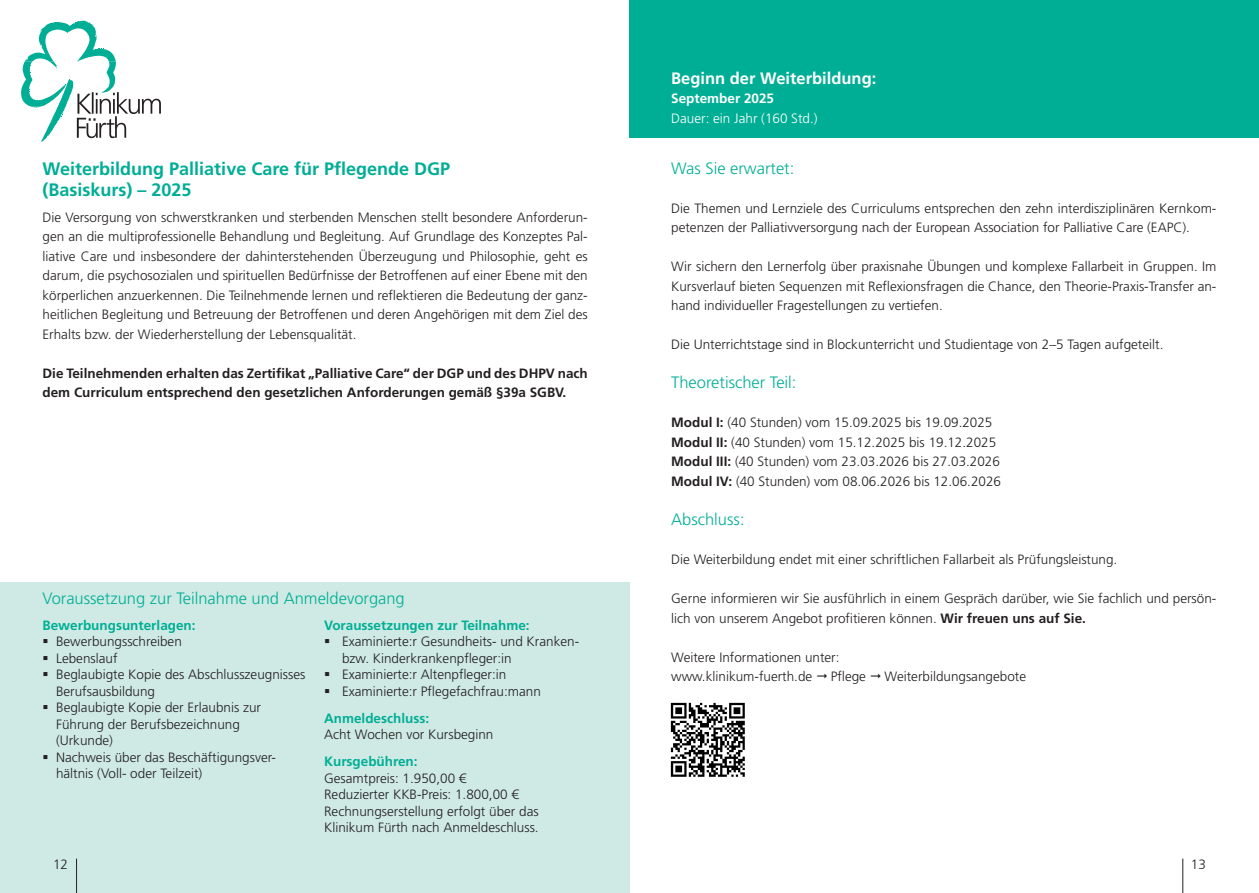
<style>
.page{position:relative;width:1259px;height:893px;background:#fff}
.page>*{position:absolute;margin:0;border:0;box-sizing:border-box;transform-origin:0 0}
.t1{font:700 18px/21px "Frutiger LT Std";color:#00ae95}
.t2{font:300 16.5px "Frutiger LT Std";color:#00ae95}
.t3{font:700 16.5px "Frutiger LT Std";color:#fff}
.t4{font:300 13.5px/19.5px "Frutiger LT Std";color:#231f20}
.t5{font:700 13.5px/19.5px "Frutiger LT Std";color:#231f20}
.t6{font:700 13.5px "Frutiger LT Std";color:#00ae95}
.t7{font:300 13.5px "Frutiger LT Std";color:#fff}
.t8{font:700 13.5px "Frutiger LT Std";color:#fff}
.s1{font-weight:700;color:#00ae95}
.s2{font-weight:700}
</style>
<div class="page">
<div style="left:629px;top:0;width:630px;height:138px;background:#00ae95"></div>
<div style="left:0;top:583px;width:629px;height:310px;background:#cfeae4"></div>
<svg style="left:21px;top:20px;width:140px;height:122px"></svg>
<hr style="left:76px;top:859px;width:1px;height:34px;background:#231f20">
<hr style="left:1182px;top:859px;width:1px;height:34px;background:#231f20">
<img style="left:670px;top:702px;width:75px;height:75px">
<h1 class="t1" style="left:43px;top:158px;width:409px">Weiterbildung Palliative Care für Pflegende DGP (Basiskurs) – 2025</h1>
<p class="t4" style="left:43px;top:207px;width:547px;text-align:justify">Die Versorgung von schwerstkranken und sterbenden Menschen stellt besondere Anforderun&shy;gen an die multiprofessionelle Behandlung und Begleitung. Auf Grundlage des Konzeptes Pal&shy;liative Care und insbesondere der dahinterstehenden Überzeugung und Philosophie, geht es darum, die psychosozialen und spirituellen Bedürfnisse der Betroffenen auf einer Ebene mit den körperlichen anzuerkennen. Die Teilnehmende lernen und reflektieren die Bedeutung der ganz&shy;heitlichen Begleitung und Betreuung der Betroffenen und deren Angehörigen mit dem Ziel des Erhalts bzw. der Wiederherstellung der Lebensqualität.</p>
<p class="t5" style="left:43px;top:363px;width:547px">Die Teilnehmenden erhalten das Zertifikat „Palliative Care“ der DGP und des DHPV nach dem Curriculum entsprechend den gesetzlichen Anforderungen gemäß §39a SGBV.</p>
<p class="t2" style="left:43px;top:589px;width:364px">Voraussetzung zur Teilnahme und Anmeldevorgang</p>
<p class="t6" style="left:324px;top:617px;width:207px">Voraussetzungen zur Teilnahme:</p>
<p class="t4" style="left:342px;top:634px;width:239px;line-height:16.5px;text-indent:-18px">▪ Examinierte:r Gesundheits- und Kranken&shy;bzw. Kinderkrankenpfleger:in</p>
<p class="t4" style="left:324px;top:665px;width:184px">▪ Examinierte:r Altenpfleger:in</p>
<p class="t4" style="left:324px;top:678px;width:218px;line-height:27px">▪ Examinierte:r Pflegefachfrau:mann<br><span class="s1">Anmeldeschluss:</span></p>
<p class="t4" style="left:324px;top:725px;width:171px">Acht Wochen vor Kursbeginn</p>
<p class="t6" style="left:324px;top:754px;width:95px">Kursgebühren:</p>
<p class="t4" style="left:324px;top:770px;width:216px;line-height:16.5px">Gesamtpreis: 1.950,00 €<br>Reduzierter KKB-Preis: 1.800,00 € Rechnungserstellung erfolgt über das Klinikum Fürth nach Anmeldeschluss.</p>
<p class="t6" style="left:43px;top:617px;width:155px">Bewerbungsunterlagen:</p>
<p class="t4" style="left:43px;top:632px;width:141px">▪ Bewerbungsschreiben</p>
<p class="t4" style="left:43px;top:649px;width:77px">▪ Lebenslauf</p>
<p class="t4" style="left:56px;top:667px;width:251px;line-height:16.5px;text-indent:-14px">▪ Beglaubigte Kopie des Abschlusszeugnisses<br>Berufsausbildung</p>
<p class="t4" style="left:56px;top:700px;width:206px;line-height:16.5px;text-indent:-14px">▪ Beglaubigte Kopie der Erlaubnis zur<br>Führung der Berufsbezeichnung (Urkunde)</p>
<p class="t4" style="left:56px;top:749px;width:221px;line-height:16.5px;text-indent:-14px">▪ Nachweis über das Beschäftigungsver&shy;hältnis (Voll- oder Teilzeit)</p>
<p class="t3" style="left:671px;top:68px;width:207px">Beginn der Weiterbildung:</p>
<p class="t8" style="left:671px;top:90px;width:104px">September 2025</p>
<p class="t7" style="left:671px;top:110px;width:148px">Dauer: ein Jahr (160 Std.)</p>
<p class="t2" style="left:671px;top:159px;width:125px">Was Sie erwartet:</p>
<p class="t4" style="left:671px;top:199px;width:547px">Die Themen und Lernziele des Curriculums entsprechen den zehn interdisziplinären Kernkom&shy;petenzen der Palliativversorgung nach der European Association for Palliative Care (EAPC).</p>
<p class="t4" style="left:671px;top:257px;width:547px;text-align:justify">Wir sichern den Lernerfolg über praxisnahe Übungen und komplexe Fallarbeit in Gruppen. Im Kursverlauf bieten Sequenzen mit Reflexionsfragen die Chance, den Theorie-Praxis-Transfer an&shy;hand individueller Fragestellungen zu vertiefen.</p>
<p class="t4" style="left:671px;top:335px;width:494px">Die Unterrichtstage sind in Blockunterricht und Studientage von 2–5 Tagen aufgeteilt.</p>
<p class="t2" style="left:671px;top:373px;width:127px">Theoretischer Teil:</p>
<p class="t4" style="left:671px;top:413px;width:331px"><span class="s2">Modul I:</span> (40 Stunden) vom 15.09.2025 bis 19.09.2025<br><span class="s2">Modul II:</span> (40 Stunden) vom 15.12.2025 bis 19.12.2025<br><span class="s2">Modul III:</span> (40 Stunden) vom 23.03.2026 bis 27.03.2026<br><span class="s2">Modul IV:</span> (40 Stunden) vom 08.06.2026 bis 12.06.2026</p>
<p class="t2" style="left:671px;top:510px;width:75px">Abschluss:</p>
<p class="t4" style="left:671px;top:550px;width:448px">Die Weiterbildung endet mit einer schriftlichen Fallarbeit als Prüfungsleistung.</p>
<p class="t4" style="left:671px;top:589px;width:547px">Gerne informieren wir Sie ausführlich in einem Gespräch darüber, wie Sie fachlich und persön&shy;lich von unserem Angebot profitieren können. <span class="s2">Wir freuen uns auf Sie.</span></p>
<p class="t4" style="left:671px;top:647px;width:170px">Weitere Informationen unter: www.klinikum-fuerth.de</p>
<p class="t4" style="left:831px;top:667px;width:37px">Pflege</p>
<p class="t4" style="left:884px;top:667px;width:143px">Weiterbildungsangebote</p>
<p class="t4" style="left:53px;top:855px;width:17px">12</p>
<p class="t4" style="left:1191px;top:854px;width:17px">13</p>
</div>
